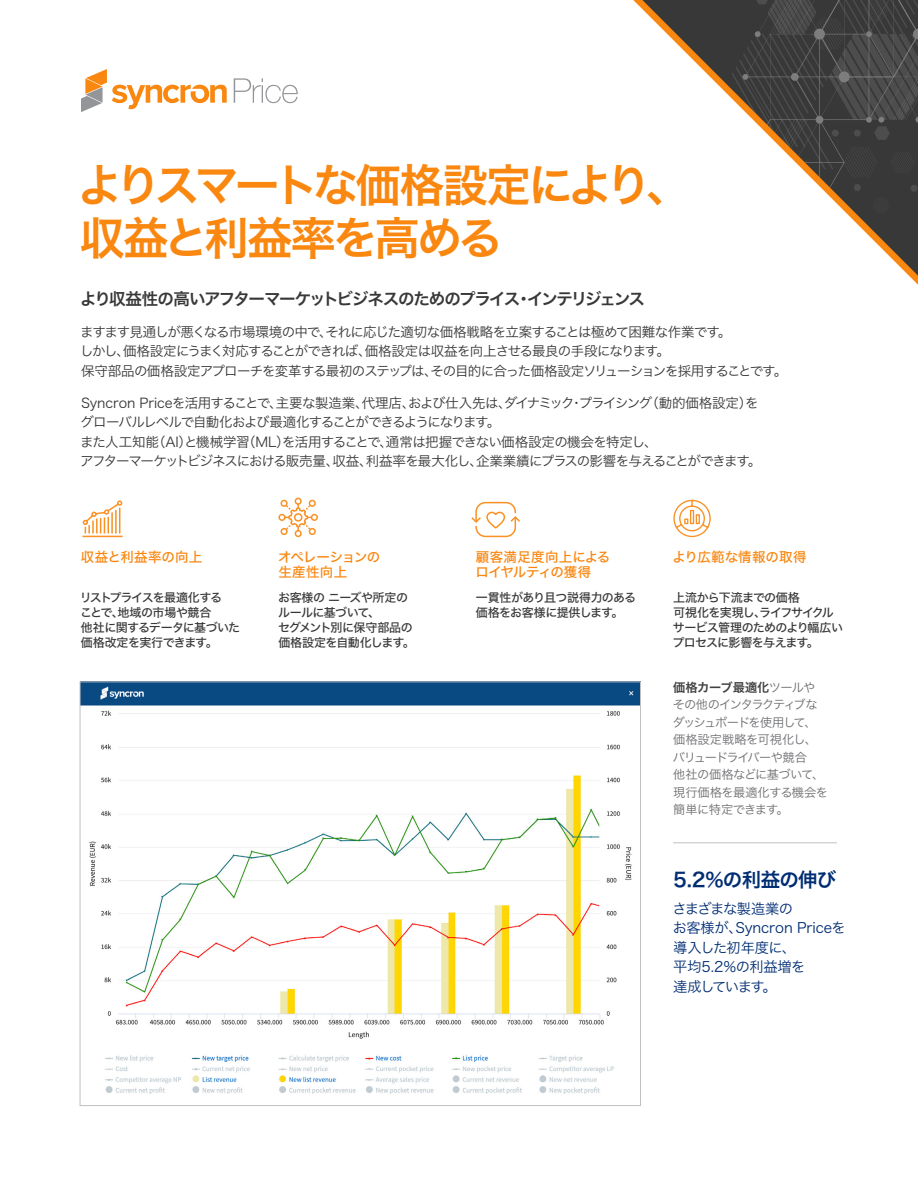
<style>
.page{position:relative;width:918px;height:1188px;background:#fff}
.page>*{position:absolute;margin:0;border:0;box-sizing:border-box;transform-origin:0 0}
.t1{font:45px/52.5px "Hiragino Sans W6";letter-spacing:-.085em;color:#f98710}
.t2{font:19.5px "Hiragino Sans W6";letter-spacing:-.04em;color:#002d72}
.t3{font:16.5px "Hiragino Sans W6";letter-spacing:-.085em;color:#383839}
.t4{font:14.25px/19.5px "Hiragino Sans W3";letter-spacing:-.01em;color:#002d72}
.t5{font:13.5px/19.5px "Hiragino Sans W3";letter-spacing:-.065em;color:#383839}
.t6{font:13.5px/15px "Hiragino Sans W5";color:#f98710}
.t7{font:13.5px/15px "Hiragino Sans W5";letter-spacing:-.03em;color:#f98710}
.t8{font:12.3px/17.5px "Hiragino Sans W3";letter-spacing:-.055em;color:#6d6e71}
.t9{font:12.3px "Hiragino Sans W6";letter-spacing:-.005em;color:#414042}
.t10{font:12px/15px "Hiragino Sans W5";letter-spacing:-.05em;color:#383839}
.s1{font-family:"Hiragino Sans W3";color:#6d6e71}
</style>
<div class="page">
<img style="left:82px;top:684px;width:557px;height:410px">
<svg style="left:642px;top:0;width:276px;height:276px"></svg>
<svg style="left:729px;top:0;width:189px;height:213px"></svg>
<svg style="left:471px;top:501px;width:49px;height:37px"></svg>
<svg style="left:82px;top:500px;width:41px;height:38px"></svg>
<svg style="left:673px;top:499px;width:38px;height:39px"></svg>
<svg style="left:278px;top:497px;width:40px;height:41px"></svg>
<hr style="left:673px;top:842px;width:164px;height:1px;background:#bfc0c2">
<svg style="left:81px;top:69px;width:146px;height:43px"></svg>
<svg style="left:234px;top:78px;width:64px;height:25px"></svg>
<h1 class="t1" style="left:78px;top:157px;width:615px">よりスマートな価格設定により、収益と利益率を高める</h1>
<p class="t3" style="left:80px;top:284px;width:566px">より収益性の高いアフターマーケットビジネスのためのプライス・インテリジェンス</p>
<p class="t5" style="left:80px;top:321px;width:709px">ますます見通しが悪くなる市場環境の中で、それに応じた適切な価格戦略を立案することは極めて困難な作業です。<br>しかし、価格設定にうまく対応することができれば、価格設定は収益を向上させる最良の手段になります。<br>保守部品の価格設定アプローチを変革する最初のステップは、その目的に合った価格設定ソリューションを採用することです。</p>
<p class="t5" style="left:80px;top:392px;width:683px">Syncron Priceを活用することで、主要な製造業、代理店、および仕入先は、ダイナミック・プライシング（動的価格設定）をグローバルレベルで自動化および最適化することができるようになります。<br>また人工知能（AI）と機械学習（ML）を活用することで、通常は把握できない価格設定の機会を特定し、<br>アフターマーケットビジネスにおける販売量、収益、利益率を最大化し、企業業績にプラスの影響を与えることができます。</p>
<p class="t6" style="left:81px;top:548px;width:123px">収益と利益率の向上</p>
<p class="t10" style="left:80px;top:590px;width:162px">リストプライスを最適化する<br>ことで、地域の市場や競合<br>他社に関するデータに基づいた価格改定を実行できます。</p>
<p class="t7" style="left:278px;top:548px;width:104px">オペレーションの生産性向上</p>
<p class="t10" style="left:278px;top:590px;width:138px">お客様の ニーズや所定のルールに基づいて、<br>セグメント別に保守部品の価格設定を自動化します。</p>
<p class="t6" style="left:475px;top:548px;width:136px">顧客満足度向上によるロイヤルティの獲得</p>
<p class="t10" style="left:476px;top:590px;width:162px">一貫性があり且つ説得力のある価格をお客様に提供します。</p>
<p class="t6" style="left:673px;top:548px;width:135px">より広範な情報の取得</p>
<p class="t10" style="left:673px;top:590px;width:172px">上流から下流までの価格<br>可視化を実現し、ライフサイクルサービス管理のためのより幅広いプロセスに影響を与えます。</p>
<p class="t9" style="left:673px;top:676px;width:144px">価格カーブ最適化<span class="s1">ツールや</span></p>
<p class="t8" style="left:673px;top:695px;width:157px">その他のインタラクティブなダッシュボードを使用して、価格設定戦略を可視化し、バリュードライバーや競合<br>他社の価格などに基づいて、現行価格を最適化する機会を簡単に特定できます。</p>
<h2 class="t2" style="left:673px;top:862px;width:165px">5.2％の利益の伸び</h2>
<p class="t4" style="left:673px;top:898px;width:175px">さまざまな製造業の<br>お客様が、Syncron Priceを導入した初年度に、<br>平均5.2％の利益増を<br>達成しています。</p>
</div>
